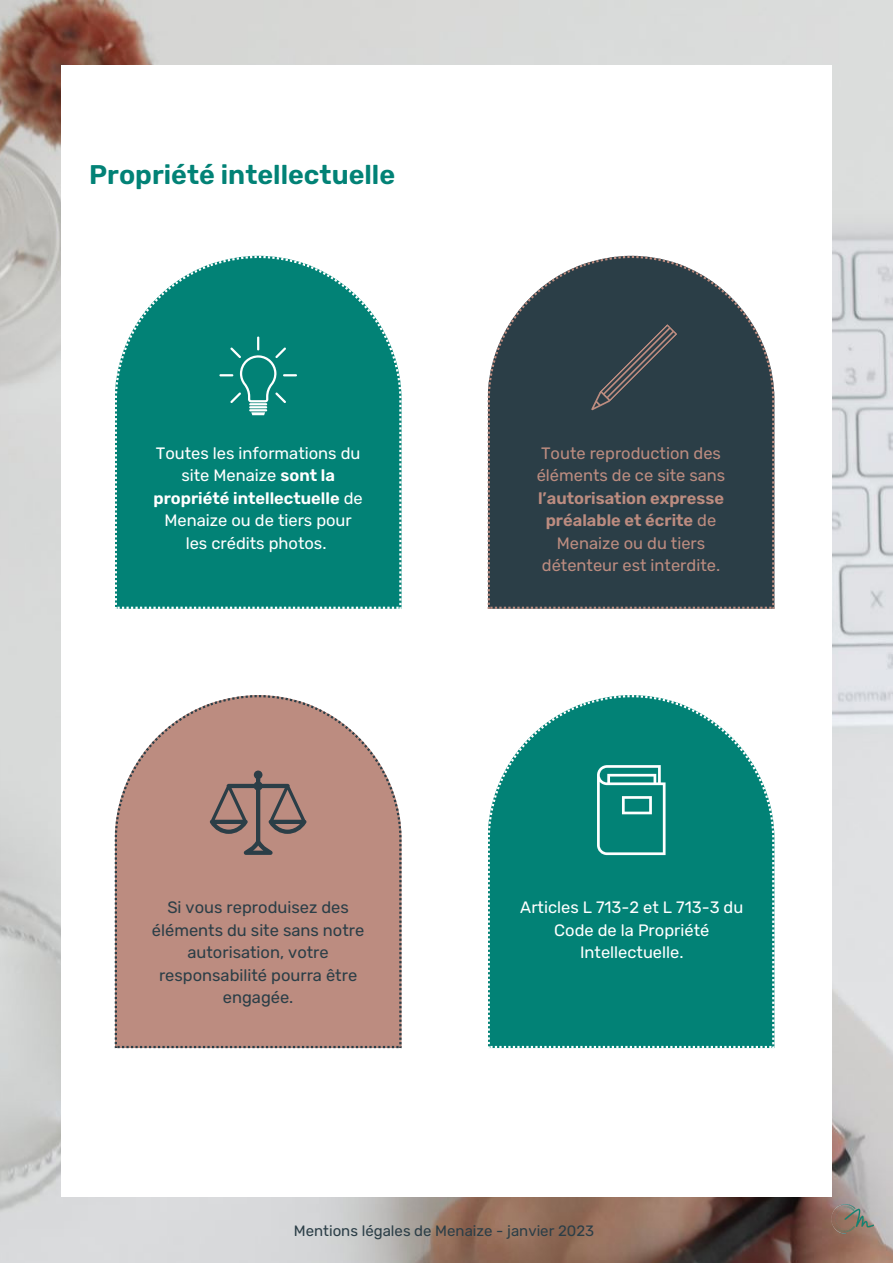
<style>
.page{position:relative;width:893px;height:1264px;background:#fff}
.page>*{position:absolute;margin:0;border:0;box-sizing:border-box;transform-origin:0 0}
.t1{font:600 27px "Rubik";color:#028276}
.t2{font:16.5px/22.5px "Rubik";color:#fff;text-align:center}
.t3{font:16.5px/22.5px "Rubik";color:#bc8c80}
.t4{font:16.5px/22.5px "Rubik";color:#2b3e47;text-align:center}
.t5{font:15px "Rubik";color:#2b3e47}
.s1{font-weight:600}
</style>
<div class="page">
<img style="left:0;top:0;width:892px;height:1262px">
<img style="left:831px;top:1204px;width:42px;height:29px">
<div style="left:61px;top:95px;width:770px;height:1081px;background:#fff"></div>
<div style="left:61px;top:66px;width:770px;height:74px;background:#fff"></div>
<div style="left:61px;top:1131px;width:770px;height:65px;background:#fff"></div>
<svg style="left:115px;top:256px;width:286px;height:353px;background:#1c8f84"></svg>
<svg style="left:487px;top:256px;width:287px;height:353px;background:#415159"></svg>
<svg style="left:115px;top:695px;width:286px;height:353px;background:#c0958b"></svg>
<svg style="left:488px;top:695px;width:286px;height:353px;background:#1c8f84"></svg>
<svg style="left:219px;top:336px;width:78px;height:79px;background:#1d8f84"></svg>
<svg style="left:597px;top:765px;width:68px;height:90px"></svg>
<svg style="left:210px;top:770px;width:96px;height:84px;background:#9a7972"></svg>
<svg style="left:586px;top:324px;width:91px;height:91px;background:#37444b"></svg>
<h1 class="t1" style="left:89px;top:158px;width:307px">Propriété intellectuelle</h1>
<p class="t2" style="left:153px;top:442px;width:211px">Toutes les informations du site Menaize <span class="s1">sont la propriété intellectuelle</span> de<br>Menaize ou de tiers pour les crédits photos.</p>
<p class="t3" style="left:536px;top:442px;width:190px">Toute reproduction des éléments de ce site sans</p>
<p class="t3" style="left:538px;top:487px;width:187px;text-align:center"><span class="s1">l’autorisation expresse préalable et écrite</span> de<br>Menaize ou du tiers détenteur est interdite.</p>
<p class="t4" style="left:152px;top:896px;width:214px">Si vous reproduisez des éléments du site sans notre autorisation, votre responsabilité pourra être engagée.</p>
<p class="t2" style="left:520px;top:896px;width:224px">Articles L 713-2 et L 713-3 du<br>Code de la Propriété<br>Intellectuelle.</p>
<p class="t5" style="left:294px;top:1221px;width:302px">Mentions légales de Menaize - janvier 2023</p>
</div>
